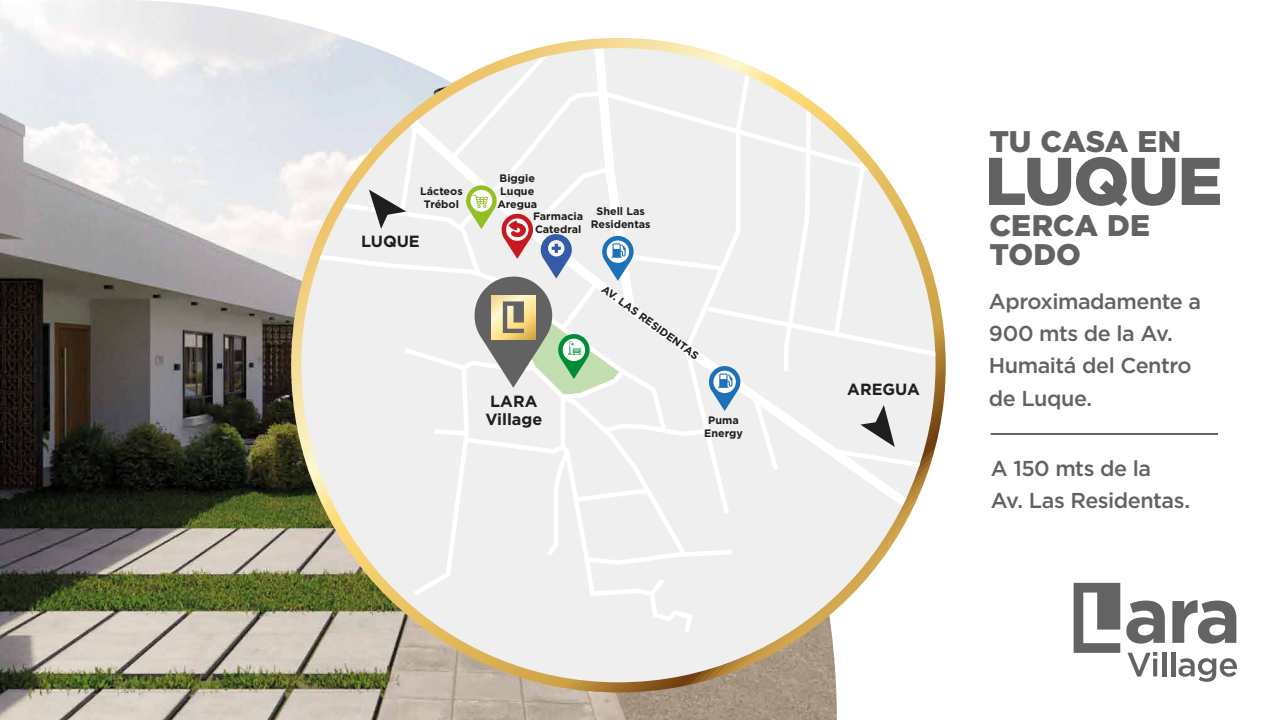
<style>
.page{position:relative;width:1280px;height:720px;background:#fff}
.page>*{position:absolute;margin:0;border:0;box-sizing:border-box;transform-origin:0 0}
.t1{font:900 67.3px "Gotham";letter-spacing:-.02em;color:#626262}
.t2{font:900 29.8px/28.9px "Gotham";letter-spacing:-.005em;color:#626262}
.t3{font:500 21.5px/32.3px "Gotham";letter-spacing:-.02em;color:#626262}
.t4{font:700 16.2px "Gotham";color:#1e1e1c}
.t5{font:700 10.8px/12.9px "Gotham";color:#1e1e1c;text-align:center}
</style>
<div class="page">
<img style="left:0;top:0;width:837px;height:720px">
<svg style="left:1126px;top:601px;width:39px;height:43px"></svg>
<svg style="left:1172px;top:600px;width:64px;height:44px"></svg>
<svg style="left:1127px;top:652px;width:30px;height:25px"></svg>
<hr style="left:1162px;top:652px;width:4px;height:24px;background:#646363">
<hr style="left:1171px;top:652px;width:4px;height:24px;background:#646363">
<svg style="left:1179px;top:658px;width:58px;height:24px"></svg>
<svg style="left:1074px;top:583px;width:46px;height:70px"></svg>
<svg style="left:291px;top:38px;width:655px;height:655px;background:#cdab65"></svg>
<div style="left:301px;top:48px;width:635px;height:634px;background:#efefef;border-radius:50%"></div>
<svg style="left:320px;top:48px;width:615px;height:585px"></svg>
<svg style="left:369px;top:190px;width:37px;height:39px"></svg>
<svg style="left:860px;top:405px;width:35px;height:42px"></svg>
<svg style="left:708px;top:365px;width:34px;height:46px"></svg>
<svg style="left:465px;top:185px;width:170px;height:210px"></svg>
<hr style="left:991px;top:433px;width:227px;height:2px;background:#646363">
<p class="t5" style="left:420px;top:184px;width:44px">Lácteos<br>Trébol</p>
<h3 class="t4" style="left:361px;top:230px;width:60px">LUQUE</h3>
<p class="t5" style="left:497px;top:172px;width:41px;text-align:left">Biggie<br>Luque<br>Aregua</p>
<p class="t5" style="left:533px;top:210px;width:52px;text-align:left">Farmacia<br>Catedral</p>
<p class="t5" style="left:591px;top:205px;width:61px">Shell Las<br>Residentas</p>
<p class="t5" style="left:607px;top:283px;width:118px;rotate:36deg">AV. LAS RESIDENTAS</p>
<h2 class="t2" style="left:989px;top:126px;width:193px">TU CASA EN</h2>
<h1 class="t1" style="left:985px;top:135px;width:239px">LUQUE</h1>
<h2 class="t2" style="left:989px;top:211px;width:162px">CERCA DE<br>TODO</h2>
<h3 class="t3" style="left:989px;top:285px;width:214px">Aproximadamente a<br>900 mts de la Av.<br>Humaitá del Centro</h3>
<h3 class="t4" style="left:847px;top:378px;width:74px">AREGUA</h3>
<h3 class="t4" style="left:490px;top:391px;width:49px">LARA</h3>
<h3 class="t3" style="left:989px;top:382px;width:105px">de Luque.</h3>
<h3 class="t4" style="left:485px;top:409px;width:58px">Village</h3>
<p class="t5" style="left:704px;top:414px;width:40px">Puma<br>Energy</p>
<h3 class="t3" style="left:991px;top:452px;width:201px">A 150 mts de la<br>Av. Las Residentas.</h3>
</div>
